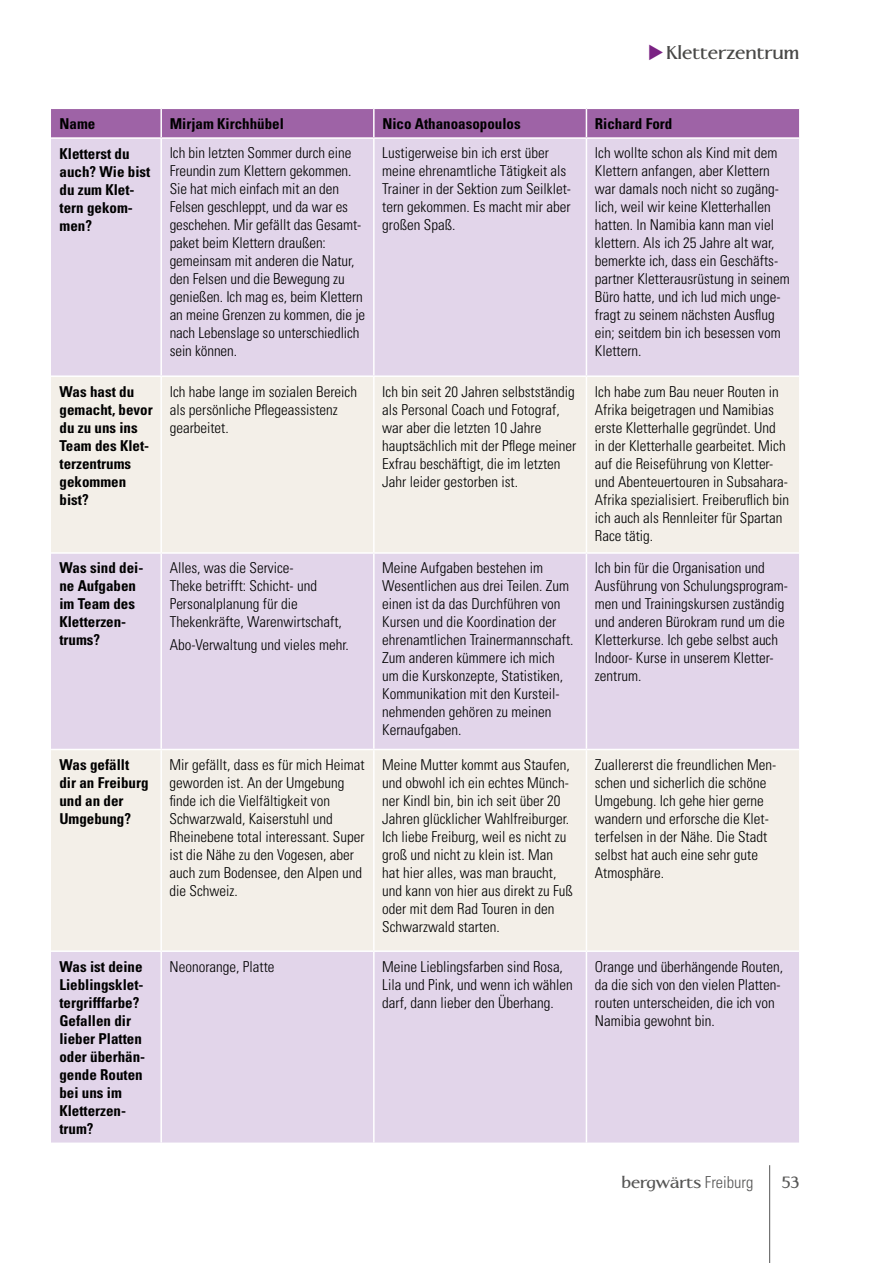
<style>
.page{position:relative;width:893px;height:1263px;background:#fff}
.page>*{position:absolute;margin:0;border:0;box-sizing:border-box;transform-origin:0 0}
.t1{font:700 18.75px "Linotype Aperto";color:#484847}
.t2{font:700 16.5px "Linotype Aperto";color:#565655}
.t3{font:300 condensed 15px/18px "Univers LT";color:#000}
.t4{font:700 condensed 15px/18px "Univers LT";color:#000}
.s1{color:#7a2283}
.s2{font-family:"Univers LT";font-weight:300;font-stretch:condensed}
</style>
<div class="page">
<hr style="left:769px;top:1165px;width:1px;height:98px;background:#565655">
<div style="left:51px;top:139px;width:748px;height:1003px;background:#e2d5ea"></div>
<svg style="left:51px;top:377px;width:748px;height:573px;background:#ede6e8"></svg>
<div style="left:51px;top:108px;width:748px;height:29px;background:#9e63a6"></div>
<hr style="left:160px;top:139px;width:2px;height:236px;background:#fff">
<hr style="left:373px;top:139px;width:2px;height:236px;background:#fff">
<hr style="left:586px;top:139px;width:1px;height:236px;background:#fff">
<hr style="left:51px;top:375px;width:110px;height:2px;background:#fff">
<hr style="left:161px;top:375px;width:213px;height:2px;background:#fff">
<hr style="left:160px;top:377px;width:2px;height:175px;background:#fff">
<hr style="left:374px;top:375px;width:212px;height:2px;background:#fff">
<hr style="left:373px;top:377px;width:2px;height:175px;background:#fff">
<hr style="left:586px;top:375px;width:213px;height:2px;background:#fff">
<hr style="left:586px;top:377px;width:1px;height:175px;background:#fff">
<hr style="left:51px;top:552px;width:110px;height:2px;background:#fff">
<hr style="left:161px;top:552px;width:213px;height:2px;background:#fff">
<hr style="left:160px;top:554px;width:2px;height:195px;background:#fff">
<hr style="left:374px;top:552px;width:212px;height:2px;background:#fff">
<hr style="left:373px;top:554px;width:2px;height:195px;background:#fff">
<hr style="left:586px;top:552px;width:213px;height:2px;background:#fff">
<hr style="left:586px;top:554px;width:1px;height:195px;background:#fff">
<hr style="left:51px;top:749px;width:110px;height:1px;background:#fff">
<hr style="left:161px;top:749px;width:213px;height:1px;background:#fff">
<hr style="left:160px;top:750px;width:2px;height:200px;background:#fff">
<hr style="left:374px;top:749px;width:212px;height:1px;background:#fff">
<hr style="left:373px;top:750px;width:2px;height:200px;background:#fff">
<hr style="left:586px;top:749px;width:213px;height:1px;background:#fff">
<hr style="left:586px;top:750px;width:1px;height:200px;background:#fff">
<hr style="left:51px;top:950px;width:110px;height:2px;background:#fff">
<hr style="left:161px;top:950px;width:213px;height:2px;background:#fff">
<hr style="left:160px;top:952px;width:2px;height:190px;background:#fff">
<hr style="left:374px;top:950px;width:212px;height:2px;background:#fff">
<hr style="left:373px;top:952px;width:2px;height:190px;background:#fff">
<hr style="left:586px;top:950px;width:213px;height:2px;background:#fff">
<hr style="left:586px;top:952px;width:1px;height:190px;background:#fff">
<p class="t1" style="left:648px;top:42px;width:153px"><span class="s1">◆</span>Kletterzentrum</p>
<p class="t4" style="left:60px;top:115px;width:37px">Name</p>
<p class="t4" style="left:170px;top:115px;width:116px">Mirjam Kirchhübel</p>
<p class="t4" style="left:382px;top:115px;width:140px">Nico Athanoasopoulos</p>
<p class="t4" style="left:595px;top:115px;width:79px">Richard Ford</p>
<p class="t4" style="left:60px;top:144px;width:92px">Kletterst du auch? Wie bist du zum Klet&shy;tern gekom&shy;men?</p>
<p class="t3" style="left:170px;top:144px;width:197px">Ich bin letzten Sommer durch eine<br>Freundin zum Klettern gekommen.<br>Sie hat mich einfach mit an den<br>Felsen geschleppt, und da war es geschehen. Mir gefällt das Gesamt&shy;paket beim Klettern draußen: gemeinsam mit anderen die Natur, den Felsen und die Bewegung zu genießen. Ich mag es, beim Klettern an meine Grenzen zu kommen, die je nach Lebenslage so unterschiedlich sein können.</p>
<p class="t3" style="left:382px;top:144px;width:190px">Lustigerweise bin ich erst über meine ehrenamtliche Tätigkeit als<br>Trainer in der Sektion zum Seilklet&shy;tern gekommen. Es macht mir aber großen Spaß.</p>
<p class="t3" style="left:595px;top:144px;width:196px">Ich wollte schon als Kind mit dem<br>Klettern anfangen, aber Klettern war damals noch nicht so zugäng&shy;lich, weil wir keine Kletterhallen hatten. In Namibia kann man viel klettern. Als ich 25 Jahre alt war, bemerkte ich, dass ein Geschäfts&shy;partner Kletterausrüstung in seinem<br>Büro hatte, und ich lud mich unge&shy;fragt zu seinem nächsten Ausflug ein; seitdem bin ich besessen vom<br>Klettern.</p>
<p class="t4" style="left:59px;top:382px;width:95px">Was hast du gemacht, bevor du zu uns ins<br>Team des Klet&shy;terzentrums gekommen bist?</p>
<p class="t3" style="left:170px;top:382px;width:189px">Ich habe lange im sozialen Bereich als persönliche Pflegeassistenz gearbeitet.</p>
<p class="t3" style="left:382px;top:382px;width:196px">Ich bin seit 20 Jahren selbstständig als Personal Coach und Fotograf, war aber die letzten 10 Jahre hauptsächlich mit der Pflege meiner<br>Exfrau beschäftigt, die im letzten<br>Jahr leider gestorben ist.</p>
<p class="t3" style="left:595px;top:382px;width:196px">Ich habe zum Bau neuer Routen in<br>Afrika beigetragen und Namibias erste Kletterhalle gegründet. Und in der Kletterhalle gearbeitet. Mich auf die Reiseführung von Kletter&shy;und Abenteuertouren in Subsahara-<br>Afrika spezialisiert. Freiberuflich bin ich auch als Rennleiter für Spartan<br>Race tätig.</p>
<p class="t4" style="left:59px;top:559px;width:85px">Was sind dei&shy;ne Aufgaben im Team des<br>Kletterzen&shy;trums?</p>
<p class="t3" style="left:170px;top:559px;width:174px">Alles, was die Service-<br>Theke betrifft: Schicht- und<br>Personalplanung für die<br>Thekenkräfte, Warenwirtschaft,</p>
<p class="t3" style="left:382px;top:559px;width:193px">Meine Aufgaben bestehen im<br>Wesentlichen aus drei Teilen. Zum einen ist da das Durchführen von<br>Kursen und die Koordination der ehrenamtlichen Trainermannschaft.<br>Zum anderen kümmere ich mich um die Kurskonzepte, Statistiken,<br>Kommunikation mit den Kursteil&shy;nehmenden gehören zu meinen<br>Kernaufgaben.</p>
<p class="t3" style="left:595px;top:559px;width:195px">Ich bin für die Organisation und<br>Ausführung von Schulungsprogram&shy;men und Trainingskursen zuständig und anderen Bürokram rund um die<br>Kletterkurse. Ich gebe selbst auch<br>Indoor- Kurse in unserem Kletter&shy;zentrum.</p>
<p class="t3" style="left:170px;top:636px;width:181px">Abo-Verwaltung und vieles mehr.</p>
<p class="t4" style="left:59px;top:755px;width:91px">Was gefällt dir an Freiburg und an der<br>Umgebung?</p>
<p class="t3" style="left:170px;top:756px;width:196px">Mir gefällt, dass es für mich Heimat geworden ist. An der Umgebung finde ich die Vielfältigkeit von<br>Schwarzwald, Kaiserstuhl und<br>Rheinebene total interessant. Super ist die Nähe zu den Vogesen, aber auch zum Bodensee, den Alpen und die Schweiz.</p>
<p class="t3" style="left:382px;top:756px;width:192px">Meine Mutter kommt aus Staufen, und obwohl ich ein echtes Münch&shy;ner Kindl bin, bin ich seit über 20<br>Jahren glücklicher Wahlfreiburger.<br>Ich liebe Freiburg, weil es nicht zu groß und nicht zu klein ist. Man hat hier alles, was man braucht, und kann von hier aus direkt zu Fuß oder mit dem Rad Touren in den<br>Schwarzwald starten.</p>
<p class="t3" style="left:595px;top:756px;width:183px">Zuallererst die freundlichen Men&shy;schen und sicherlich die schöne<br>Umgebung. Ich gehe hier gerne wandern und erforsche die Klet&shy;terfelsen in der Nähe. Die Stadt selbst hat auch eine sehr gute<br>Atmosphäre.</p>
<p class="t4" style="left:59px;top:957px;width:87px">Was ist deine<br>Lieblingsklet&shy;tergrifffarbe?<br>Gefallen dir lieber Platten oder überhän&shy;gende Routen bei uns im<br>Kletterzen&shy;trum?</p>
<p class="t3" style="left:170px;top:957px;width:106px">Neonorange, Platte</p>
<p class="t3" style="left:382px;top:957px;width:192px">Meine Lieblingsfarben sind Rosa,<br>Lila und Pink, und wenn ich wählen darf, dann lieber den Überhang.</p>
<p class="t3" style="left:595px;top:957px;width:190px">Orange und überhängende Routen, da die sich von den vielen Platten&shy;routen unterscheiden, die ich von<br>Namibia gewohnt bin.</p>
<p class="t2" style="left:621px;top:1172px;width:134px">bergwärts <span class="s2">Freiburg</span></p>
<p class="t2" style="left:782px;top:1172px;width:19px">53</p>
</div>
